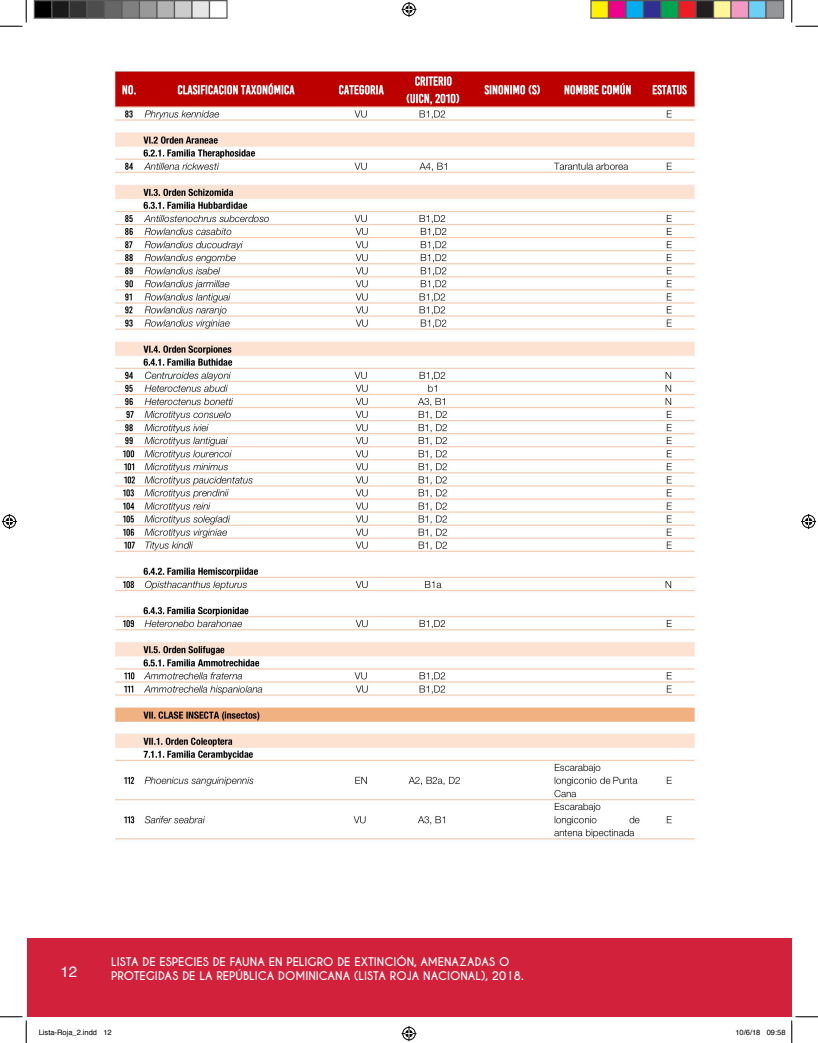
<style>
.page{position:relative;width:818px;height:1043px;background:#fff}
.page>*{position:absolute;margin:0;border:0;box-sizing:border-box;transform-origin:0 0}
.t1{font:15px "Helvetica";color:#fff}
.t2{font:700 11.25px "Caviar Dreams";color:#fff}
.t3{font:7.5px "Helvetica";color:#000}
</style>
<div class="page">
<div style="left:27px;top:938px;width:764px;height:78px;background:#d2213b"></div>
<img style="left:115px;top:71px;width:580px;height:769px">
<svg style="left:0;top:0;width:27px;height:27px"></svg>
<svg style="left:0;top:1016px;width:27px;height:26px"></svg>
<svg style="left:791px;top:0;width:27px;height:27px"></svg>
<svg style="left:401px;top:2px;width:15px;height:15px"></svg>
<svg style="left:401px;top:1026px;width:15px;height:15px"></svg>
<svg style="left:2px;top:514px;width:15px;height:15px"></svg>
<svg style="left:801px;top:514px;width:15px;height:15px"></svg>
<div style="left:34px;top:1px;width:18px;height:17px;background:#000"></div>
<div style="left:34px;top:0;width:18px;height:19px;border:1px solid #595959"></div>
<div style="left:52px;top:1px;width:17px;height:17px;background:#1a1a1a"></div>
<div style="left:51px;top:0;width:19px;height:19px;border:1px solid #595959"></div>
<div style="left:69px;top:1px;width:18px;height:17px;background:#333"></div>
<div style="left:69px;top:0;width:19px;height:19px;border:1px solid #595959"></div>
<div style="left:87px;top:1px;width:17px;height:17px;background:#4d4d4d"></div>
<div style="left:86px;top:0;width:19px;height:19px;border:1px solid #595959"></div>
<div style="left:104px;top:1px;width:18px;height:17px;background:#666"></div>
<div style="left:104px;top:0;width:18px;height:19px;border:1px solid #595959"></div>
<div style="left:122px;top:1px;width:17px;height:17px;background:#808080"></div>
<div style="left:121px;top:0;width:19px;height:19px;border:1px solid #595959"></div>
<div style="left:139px;top:1px;width:18px;height:17px;background:#999"></div>
<div style="left:139px;top:0;width:19px;height:19px;border:1px solid #595959"></div>
<div style="left:157px;top:1px;width:17px;height:17px;background:#b3b3b3"></div>
<div style="left:156px;top:0;width:19px;height:19px;border:1px solid #595959"></div>
<div style="left:174px;top:1px;width:18px;height:17px;background:#ccc"></div>
<div style="left:174px;top:0;width:18px;height:19px;border:1px solid #595959"></div>
<div style="left:192px;top:1px;width:17px;height:17px;background:#e6e6e6"></div>
<div style="left:191px;top:0;width:19px;height:19px;border:1px solid #595959"></div>
<div style="left:209px;top:0;width:19px;height:19px;border:1px solid #595959"></div>
<div style="left:591px;top:1px;width:17px;height:17px;background:#fff101"></div>
<div style="left:590px;top:0;width:19px;height:19px;border:1px solid #595959"></div>
<div style="left:608px;top:1px;width:18px;height:17px;background:#ed028c"></div>
<div style="left:608px;top:0;width:18px;height:19px;border:1px solid #595959"></div>
<div style="left:626px;top:1px;width:17px;height:17px;background:#00aeef"></div>
<div style="left:625px;top:0;width:19px;height:19px;border:1px solid #595959"></div>
<div style="left:643px;top:1px;width:18px;height:17px;background:#2e3092"></div>
<div style="left:642px;top:0;width:19px;height:19px;border:1px solid #595959"></div>
<div style="left:661px;top:1px;width:17px;height:17px;background:#00a54f"></div>
<div style="left:660px;top:0;width:19px;height:19px;border:1px solid #595959"></div>
<div style="left:678px;top:1px;width:18px;height:17px;background:#ee1d23"></div>
<div style="left:678px;top:0;width:18px;height:19px;border:1px solid #595959"></div>
<div style="left:696px;top:1px;width:17px;height:17px;background:#231f20"></div>
<div style="left:695px;top:0;width:19px;height:19px;border:1px solid #595959"></div>
<div style="left:713px;top:1px;width:18px;height:17px;background:#fff79a"></div>
<div style="left:712px;top:0;width:19px;height:19px;border:1px solid #595959"></div>
<div style="left:731px;top:1px;width:17px;height:17px;background:#f499c2"></div>
<div style="left:730px;top:0;width:19px;height:19px;border:1px solid #595959"></div>
<div style="left:748px;top:1px;width:18px;height:17px;background:#6bcff6"></div>
<div style="left:748px;top:0;width:18px;height:19px;border:1px solid #595959"></div>
<div style="left:766px;top:1px;width:17px;height:17px;background:#939598"></div>
<div style="left:765px;top:0;width:19px;height:19px;border:1px solid #595959"></div>
<svg style="left:766px;top:1015px;width:52px;height:27px"></svg>
<p class="t2" style="left:111px;top:955px;width:400px">LISTA DE ESPECIES DE FAUNA EN PELIGRO DE EXTINCIÓN, AMENAZADAS O</p>
<h1 class="t1" style="left:60px;top:960px;width:18px">12</h1>
<p class="t2" style="left:111px;top:968px;width:414px">PROTEGIDAS DE LA REPÚBLICA DOMINICANA (LISTA ROJA NACIONAL), 2018.</p>
<p class="t3" style="left:39px;top:1027px;width:74px">Lista-Roja_2.indd 12</p>
<p class="t3" style="left:735px;top:1027px;width:52px">10/6/18 09:58</p>
</div>
